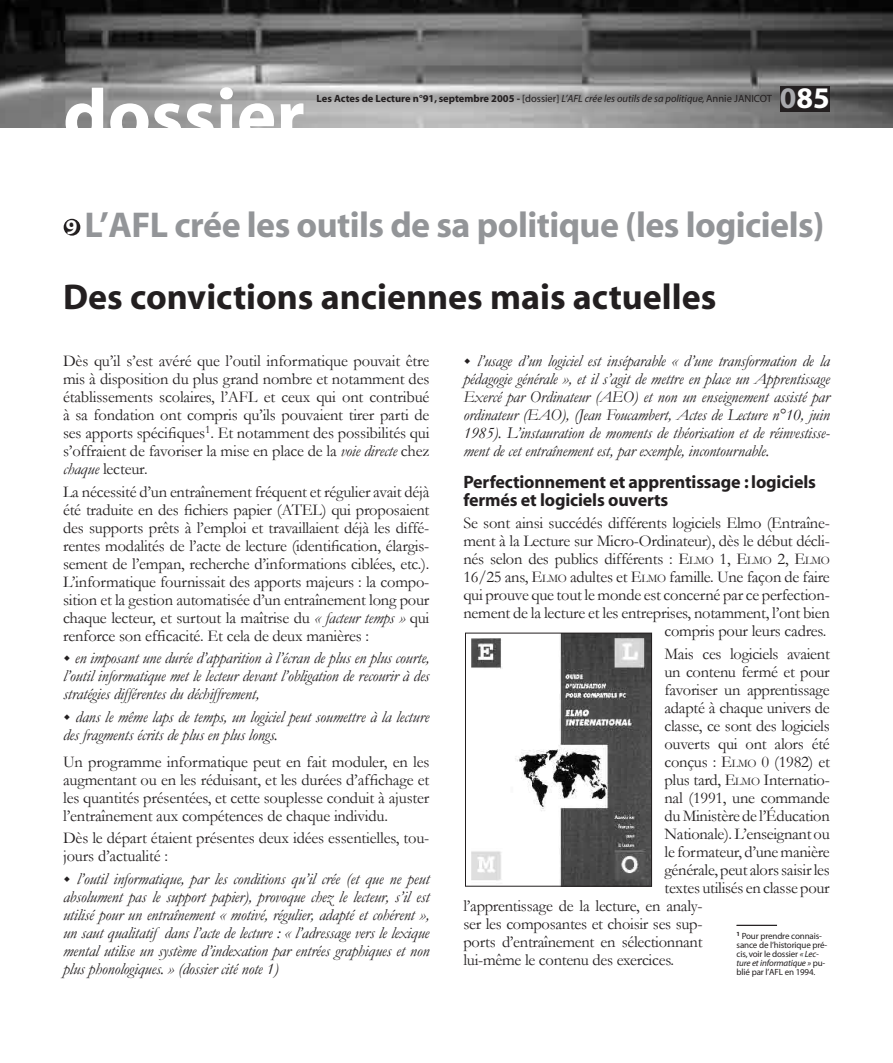
<style>
.page{position:relative;width:893px;height:1063px;background:#fff}
.page>*{position:absolute;margin:0;border:0;box-sizing:border-box;transform-origin:0 0}
.t1{font:700 75px "Myriad";color:#fff}
.t2{font:700 36px/72px "Myriad";letter-spacing:-.01em;color:#939598}
.t3{font:700 30px "Myriad";color:#fff}
.t4{font:700 18px/18px "Myriad";letter-spacing:-.01em;color:#231f20}
.t5{font:16.5px/18px "Garamond";letter-spacing:-.015em;color:#231f20;text-align:justify}
.t6{font:italic 16.5px/18px "Garamond";letter-spacing:-.01em;color:#231f20;text-align:justify}
.t7{font:700 10.5px "Myriad";color:#231f20}
.t8{font:9px/9px "Myriad";letter-spacing:-.015em;color:#231f20}
.s1{font-weight:400}
.s2{font-weight:400;font-style:italic}
.s3{color:#a8a9ad}
.s4{font-size:21px;color:#fff}
.s5{color:#231f20}
.s6{font-style:italic}
.s7{font-size:11.55px}
</style>
<div class="page">
<img style="left:0;top:0;width:893px;height:128px">
<div style="left:780px;top:86px;width:50px;height:26px;background:#231f20"></div>
<div style="left:64px;top:219px;width:16px;height:17px;background:#231f20;border-radius:50%"></div>
<hr style="left:737px;top:925px;width:40px;height:1px;background:#231f20">
<img style="left:471px;top:635px;width:179px;height:249px">
<div style="left:465px;top:633px;width:187px;height:253px;border:1px solid #231f20"></div>
<h1 class="t1" style="left:63px;top:71px;width:243px">dossier</h1>
<p class="t7" style="left:317px;top:92px;width:457px">Les Actes de Lecture n°91, septembre 2005 - <span class="s1">[dossier]</span> <span class="s2">L’AFL crée les outils de sa politique,</span> <span class="s1">Annie JANICOT</span></p>
<h3 class="t3" style="left:780px;top:80px;width:51px"><span class="s3">0</span>85</h3>
<h2 class="t2" style="left:63px;top:188px;width:763px"><span class="s4">9</span> L’AFL crée les outils de sa politique (les logiciels)<br><span class="s5">Des convictions anciennes mais actuelles</span></h2>
<p class="t5" style="left:63px;top:352px;width:368px">Dès qu’il s’est avéré que l’outil informatique pouvait être mis à disposition du plus grand nombre et notamment des établissements scolaires, l’AFL et ceux qui ont contribué à sa fondation ont compris qu’ils pouvaient tirer parti de ses apports spécifiques<sup>1</sup>. Et notamment des possibilités qui s’offraient de favoriser la mise en place de la <span class="s6">voie directe</span> chez <span class="s6">chaque</span> lecteur.</p>
<p class="t5" style="left:63px;top:482px;width:368px">La nécessité d’un entraînement fréquent et régulier avait déjà été traduite en des fichiers papier (ATEL) qui proposaient des supports prêts à l’emploi et travaillaient déjà les diffé&shy;rentes modalités de l’acte de lecture (identification, élargis&shy;sement de l’empan, recherche d’informations ciblées, etc.).<br>L’informatique fournissait des apports majeurs : la compo&shy;sition et la gestion automatisée d’un entraînement long pour chaque lecteur, et surtout la maîtrise du <span class="s6">« facteur temps »</span> qui renforce son efficacité. Et cela de deux manières :</p>
<p class="t6" style="left:63px;top:649px;width:368px;text-indent:12px">en imposant une durée d’apparition à l’écran de plus en plus courte, l’outil informatique met le lecteur devant l’obligation de recourir à des stratégies différentes du déchiffrement,</p>
<p class="t6" style="left:63px;top:707px;width:368px;text-indent:12px">dans le même laps de temps, un logiciel peut soumettre à la lecture des fragments écrits de plus en plus longs.</p>
<p class="t5" style="left:63px;top:752px;width:368px">Un programme informatique peut en fait moduler, en les augmentant ou en les réduisant, et les durées d’affichage et les quantités présentées, et cette souplesse conduit à ajuster l’entraînement aux compétences de chaque individu.</p>
<p class="t5" style="left:63px;top:829px;width:368px">Dès le départ étaient présentes deux idées essentielles, tou&shy;jours d’actualité :</p>
<p class="t6" style="left:63px;top:869px;width:368px;text-indent:14px">l’outil informatique, par les conditions qu’il crée (et que ne peut absolument pas le support papier), provoque chez le lecteur, s’il est utilisé pour un entraînement « motivé, régulier, adapté et cohérent », un saut qualitatif dans l’acte de lecture : « l’adressage vers le lexique mental utilise un système d’indexation par entrées graphiques et non plus phonologiques. » (dossier cité note 1)</p>
<p class="t6" style="left:463px;top:352px;width:368px;text-indent:14px">l’usage d’un logiciel est inséparable « d’une transformation de la pédagogie générale », et il s’agit de mettre en place un Apprentissage Exercé par Ordinateur (AEO) et non un enseignement assisté par ordinateur (EAO), (Jean Foucambert, Actes de Lecture n°10, juin 1985). L’instauration de moments de théorisation et de réinvestisse&shy;ment de cet entraînement est, par exemple, incontournable.</p>
<p class="t4" style="left:463px;top:472px;width:354px">Perfectionnement et apprentissage : logiciels fermés et logiciels ouverts</p>
<p class="t5" style="left:463px;top:514px;width:368px;text-align:right">Se sont ainsi succédés différents logiciels Elmo (Entraîne&shy;ment à la Lecture sur Micro-Ordinateur), dès le début décli&shy;nés selon des publics différents : E<span class="s7">LMO</span> 1, E<span class="s7">LMO</span> 2, E<span class="s7">LMO </span>16/25 ans, E<span class="s7">LMO</span> adultes et E<span class="s7">LMO</span> famille. Une façon de faire qui prouve que tout le monde est concerné par ce perfection&shy;nement de la lecture et les entreprises, notamment, l’ont bien compris pour leurs cadres.</p>
<p class="t5" style="left:664px;top:644px;width:167px">Mais ces logiciels avaient</p>
<p class="t5" style="left:664px;top:662px;width:167px">un contenu fermé et pour</p>
<p class="t5" style="left:664px;top:680px;width:167px">favoriser un apprentissage</p>
<p class="t5" style="left:664px;top:698px;width:167px">adapté à chaque univers de</p>
<p class="t5" style="left:664px;top:716px;width:167px">classe, ce sont des logiciels</p>
<p class="t5" style="left:664px;top:734px;width:167px">ouverts qui ont alors été</p>
<p class="t5" style="left:664px;top:752px;width:167px">conçus : E<span class="s7">LMO</span> 0 (1982) et</p>
<p class="t5" style="left:664px;top:770px;width:167px">plus tard, E<span class="s7">LMO</span> Internatio-</p>
<p class="t5" style="left:664px;top:788px;width:167px">nal (1991, une commande</p>
<p class="t5" style="left:664px;top:806px;width:167px">du Ministère de l’Éducation</p>
<p class="t5" style="left:664px;top:824px;width:167px">Nationale). L’enseignant ou</p>
<p class="t5" style="left:664px;top:842px;width:167px">le formateur, d’une manière</p>
<p class="t5" style="left:664px;top:860px;width:167px">générale, peut alors saisir les</p>
<p class="t5" style="left:664px;top:878px;width:167px">textes utilisés en classe pour</p>
<p class="t5" style="left:463px;top:896px;width:241px">l’apprentissage de la lecture, en analy-</p>
<p class="t5" style="left:463px;top:914px;width:241px">ser les composantes et choisir ses sup-</p>
<p class="t5" style="left:463px;top:932px;width:241px">ports d’entraînement en sélectionnant</p>
<p class="t5" style="left:463px;top:950px;width:212px">lui-même le contenu des exercices.</p>
<p class="t8" style="left:737px;top:932px;width:92px"><sup>1</sup> Pour prendre connais&shy;sance de l’historique pré&shy;cis, voir le dossier <span class="s6">« Lec&shy;ture et informatique »</span> pu&shy;blié par l’AFL en 1994.</p>
</div>
